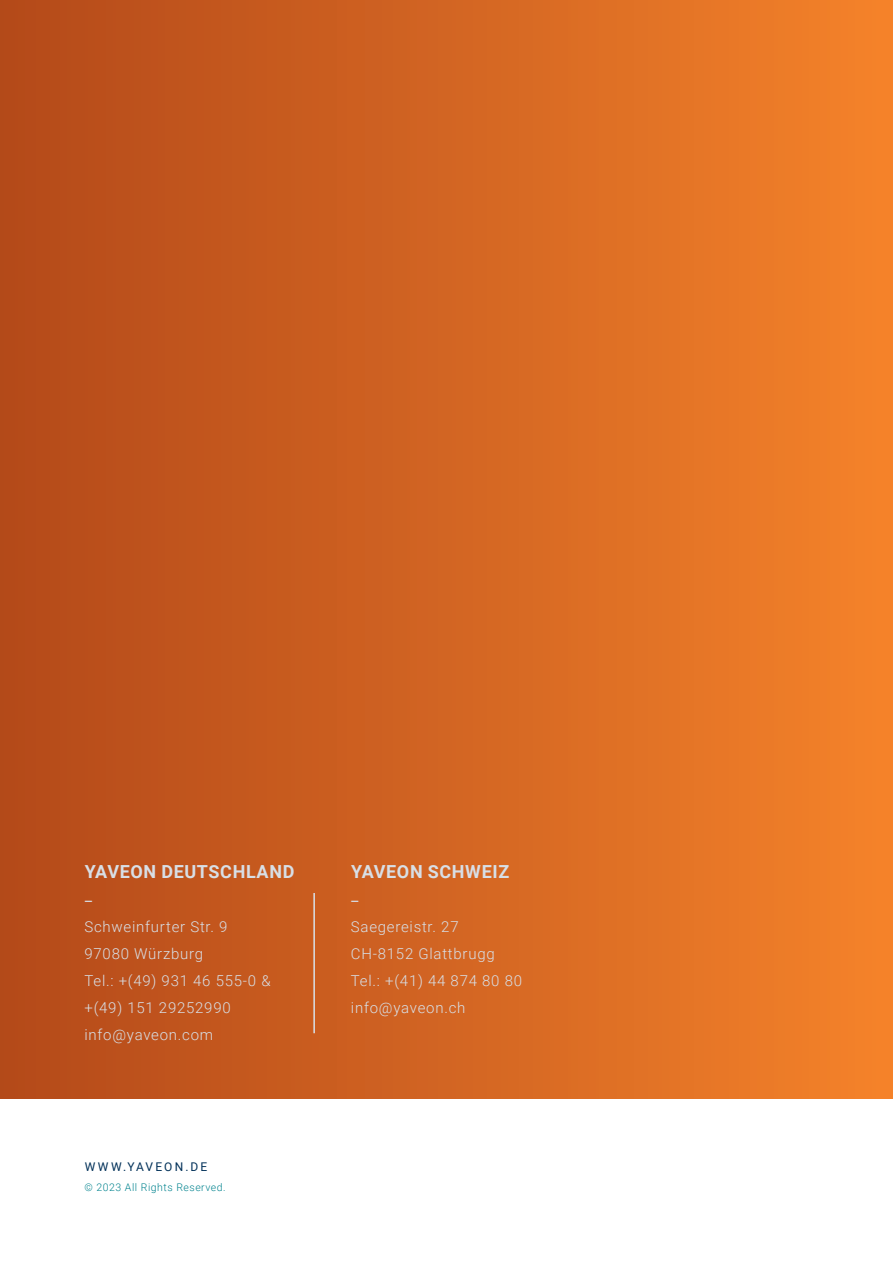
<style>
.page{position:relative;width:893px;height:1263px;background:#fff}
.page>*{position:absolute;margin:0;border:0;box-sizing:border-box;transform-origin:0 0}
.t1{font:700 18px "Roboto";letter-spacing:.035em;color:#d8dfe6}
.CC{font:300 15px/27px "Roboto";letter-spacing:.05em;color:#d8dfe6}
.t2{font:12px "Roboto";letter-spacing:.185em;color:#003058}
.CC-2{font:300 10.5px "Roboto";letter-spacing:.05em;color:#00838e}
.t3{font:700 10.5px "Roboto";color:#d8dfe6}
</style>
<div class="page">
<div style="left:0;top:0;width:893px;height:1098px;background:linear-gradient(to right,#b3491a,#f4822a)"></div>
<hr style="left:313px;top:893px;width:2px;height:140px;background:#d8dfe6">
<p class="t1" style="left:85px;top:858px;width:211px">YAVEON DEUTSCHLAND</p>
<p class="t3" style="left:85px;top:893px;width:10px">―</p>
<p class="CC" style="left:85px;top:912px;width:144px">Schweinfurter Str. 9</p>
<p class="CC" style="left:85px;top:939px;width:120px">97080 Würzburg</p>
<p class="CC" style="left:85px;top:966px;width:188px">Tel.: +(49) 931 46 555-0 &amp; +(49) 151 29252990</p>
<p class="CC" style="left:85px;top:1020px;width:130px">info@yaveon.com</p>
<p class="t2" style="left:85px;top:1158px;width:124px">WWW.YAVEON.DE</p>
<p class="CC-2" style="left:85px;top:1180px;width:143px">© 2023 All Rights Reserved.</p>
<p class="t1" style="left:351px;top:858px;width:159px">YAVEON SCHWEIZ</p>
<p class="t3" style="left:351px;top:893px;width:10px">―</p>
<p class="CC" style="left:351px;top:912px;width:109px">Saegereistr. 27</p>
<p class="CC" style="left:351px;top:939px;width:145px">CH-8152 Glattbrugg</p>
<p class="CC" style="left:351px;top:966px;width:173px">Tel.: +(41) 44 874 80 80</p>
<p class="CC" style="left:351px;top:993px;width:116px">info@yaveon.ch</p>
</div>
